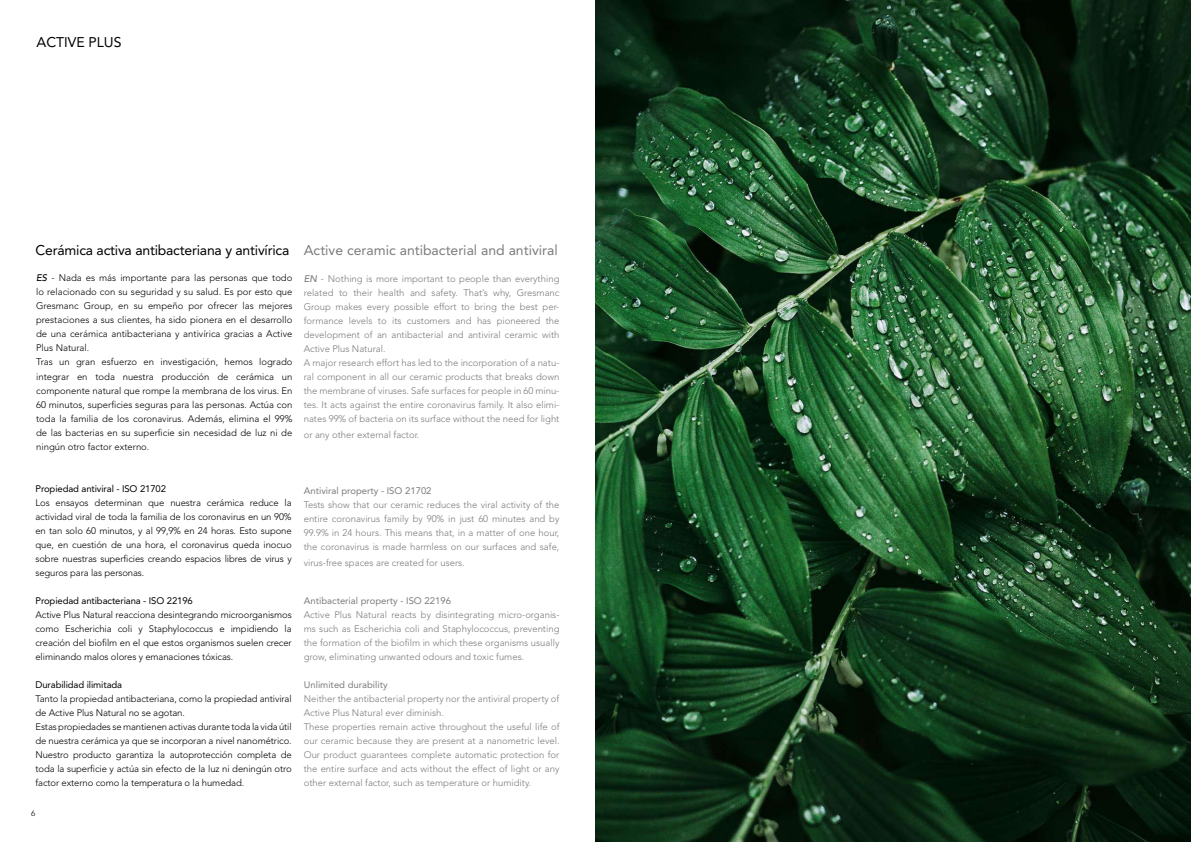
<style>
.page{position:relative;width:1191px;height:842px;background:#fff}
.page>*{position:absolute;margin:0;border:0;box-sizing:border-box;transform-origin:0 0}
.t1{font:14px "Avenir LT Std";color:#000}
.t2{font:300 9.5px/14px "Avenir LT Std";color:#000}
.t3{font:300 9.5px/14px "Avenir LT Std";color:#7c7b7b}
.t4{font:9.5px "Avenir LT Std";letter-spacing:-.01em;color:#000}
.t5{font:9.5px "Avenir LT Std";color:#7c7b7b}
.t6{font:300 8px "Avenir LT Std";color:#000}
.s1{color:#7c7b7b}
.s2{font-weight:500;font-style:italic}
</style>
<div class="page">
<img style="left:595px;top:0;width:596px;height:842px">
<h1 class="t1" style="left:36px;top:34px;width:87px">ACTIVE PLUS</h1>
<h1 class="t1" style="left:35px;top:242px;width:524px">Cerámica activa antibacteriana y antivírica <span class="s1">Active ceramic antibacterial and antiviral</span></h1>
<p class="t2" style="left:36px;top:271px;width:258px"><span class="s2">ES</span> - Nada es más importante para las personas que todo lo relacionado con su seguridad y su salud. Es por esto que Gresmanc Group, en su empeño por ofrecer las mejores prestaciones a sus clientes, ha sido pionera en el desarrollo de una cerámica antibacteriana y antivírica gracias a Active Plus Natural.<br>Tras un gran esfuerzo en investigación, hemos logrado integrar en toda nuestra producción de cerámica un componente natural que rompe la membrana de los virus. En 60 minutos, superficies seguras para las personas. Actúa con toda la familia de los coronavirus. Además, elimina el 99% de las bacterias en su superficie sin necesidad de luz ni de ningún otro factor externo.</p>
<p class="t4" style="left:35px;top:484px;width:132px">Propiedad antiviral - ISO 21702</p>
<p class="t2" style="left:35px;top:496px;width:258px;text-align:justify">Los ensayos determinan que nuestra cerámica reduce la actividad viral de toda la familia de los coronavirus en un 90% en tan solo 60 minutos, y al 99,9% en 24 horas. Esto supone que, en cuestión de una hora, el coronavirus queda inocuo sobre nuestras superficies creando espacios libres de virus y seguros para las personas.</p>
<p class="t4" style="left:35px;top:596px;width:159px">Propiedad antibacteriana - ISO 22196</p>
<p class="t2" style="left:35px;top:608px;width:258px;text-align:justify">Active Plus Natural reacciona desintegrando microorganismos como Escherichia coli y Staphylococcus e impidiendo la creación del biofilm en el que estos organismos suelen crecer eliminando malos olores y emanaciones tóxicas.</p>
<p class="t4" style="left:35px;top:680px;width:88px">Durabilidad ilimitada</p>
<p class="t2" style="left:35px;top:692px;width:258px">Tanto la propiedad antibacteriana, como la propiedad antiviral de Active Plus Natural no se agotan.<br>Estas propiedades se mantienen activas durante toda la vida útil de nuestra cerámica ya que se incorporan a nivel nanométrico.<br>Nuestro producto garantiza la autoprotección completa de toda la superficie y actúa sin efecto de la luz ni deningún otro factor externo como la temperatura o la humedad.</p>
<p class="t6" style="left:31px;top:809px;width:6px">6</p>
<p class="t3" style="left:304px;top:272px;width:257px"><span class="s2">EN</span> - Nothing is more important to people than everything related to their health and safety. That’s why, Gresmanc Group makes every possible effort to bring the best per&shy;formance levels to its customers and has pioneered the development of an antibacterial and antiviral ceramic with Active Plus Natural.<br>A major research effort has led to the incorporation of a natu&shy;ral component in all our ceramic products that breaks down the membrane of viruses. Safe surfaces for people in 60 minu&shy;tes. It acts against the entire coronavirus family. It also elimi&shy;nates 99% of bacteria on its surface without the need for light</p>
<p class="t3" style="left:304px;top:428px;width:117px">or any other external factor.</p>
<p class="t5" style="left:304px;top:485px;width:129px">Antiviral property - ISO 21702</p>
<p class="t3" style="left:304px;top:498px;width:257px;text-align:justify">Tests show that our ceramic reduces the viral activity of the entire coronavirus family by 90% in just 60 minutes and by 99.9% in 24 hours. This means that, in a matter of one hour, the coronavirus is made harmless on our surfaces and safe,</p>
<p class="t3" style="left:304px;top:556px;width:162px">virus-free spaces are created for users.</p>
<p class="t5" style="left:304px;top:595px;width:149px">Antibacterial property - ISO 22196</p>
<p class="t3" style="left:304px;top:608px;width:257px;text-align:justify">Active Plus Natural reacts by disintegrating micro-organis&shy;ms such as Escherichia coli and Staphylococcus, preventing the formation of the biofilm in which these organisms usually grow, eliminating unwanted odours and toxic fumes.</p>
<p class="t5" style="left:304px;top:679px;width:85px">Unlimited durability</p>
<p class="t3" style="left:304px;top:692px;width:257px">Neither the antibacterial property nor the antiviral property of Active Plus Natural ever diminish.<br>These properties remain active throughout the useful life of our ceramic because they are present at a nanometric level.<br>Our product guarantees complete automatic protection for the entire surface and acts without the effect of light or any other external factor, such as temperature or humidity.</p>
</div>
